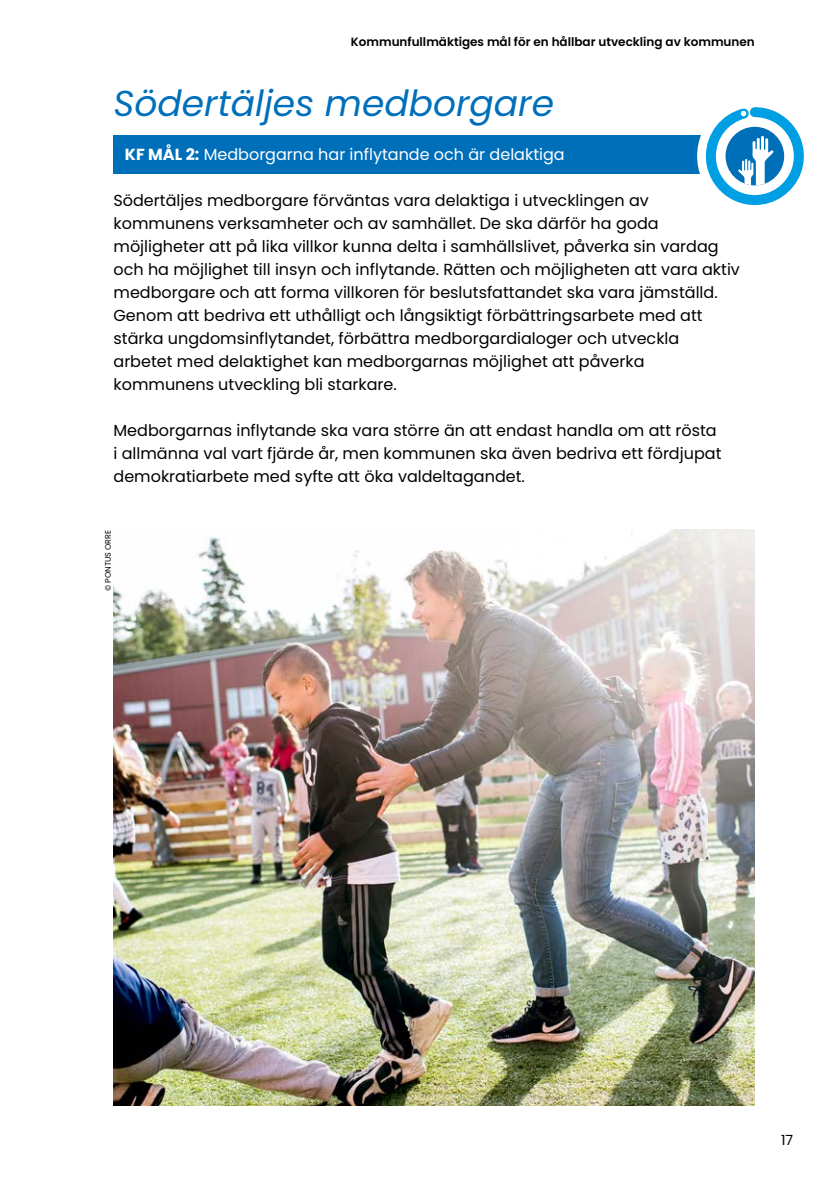
<style>
.page{position:relative;width:840px;height:1191px;background:#fff}
.page>*{position:absolute;margin:0;border:0;box-sizing:border-box;transform-origin:0 0}
.t1{font:italic 36px "Poppins Latin";color:#006fba}
.t2{font:16px/23px "Poppins Latin";color:#000}
.t3{font:16px "Poppins Latin";color:#fff}
.t4{font:14px "Poppins Latin";color:#000}
.t5{font:600 12px "Poppins Latin";color:#000}
.t6{font:8px "Poppins Latin";color:#000}
.s1{font-weight:700}
</style>
<div class="page">
<div style="left:113px;top:135px;width:641px;height:39px;background:#006fba"></div>
<svg style="left:696px;top:98px;width:116px;height:116px"></svg>
<svg style="left:700px;top:101px;width:110px;height:109px"></svg>
<img style="left:113px;top:530px;width:641px;height:576px">
<p class="t5" style="left:350px;top:34px;width:405px">Kommunfullmäktiges mål för en hållbar utveckling av kommunen</p>
<h1 class="t1" style="left:113px;top:81px;width:442px">Södertäljes medborgare</h1>
<p class="t3" style="left:125px;top:145px;width:441px"><span class="s1">KF MÅL 2:</span> Medborgarna har inflytande och är delaktiga</p>
<p class="t2" style="left:113px;top:189px;width:627px">Södertäljes medborgare förväntas vara delaktiga i utvecklingen av kommunens verksamheter och av samhället. De ska därför ha goda möjligheter att på lika villkor kunna delta i samhällslivet, påverka sin vardag och ha möjlighet till insyn och inflytande. Rätten och möjligheten att vara aktiv medborgare och att forma villkoren för beslutsfattandet ska vara jämställd.<br>Genom att bedriva ett uthålligt och långsiktigt förbättringsarbete med att stärka ungdomsinflytandet, förbättra medborgardialoger och utveckla arbetet med delaktighet kan medborgarnas möjlighet att påverka kommunens utveckling bli starkare.</p>
<p class="t2" style="left:113px;top:419px;width:609px">Medborgarnas inflytande ska vara större än att endast handla om att rösta i allmänna val vart fjärde år, men kommunen ska även bedriva ett fördjupat demokratiarbete med syfte att öka valdeltagandet.</p>
<p class="t6" style="left:103px;top:591px;width:62px;rotate:-90deg">© PONTUS ORRE</p>
<p class="t4" style="left:780px;top:1131px;width:14px">17</p>
</div>
